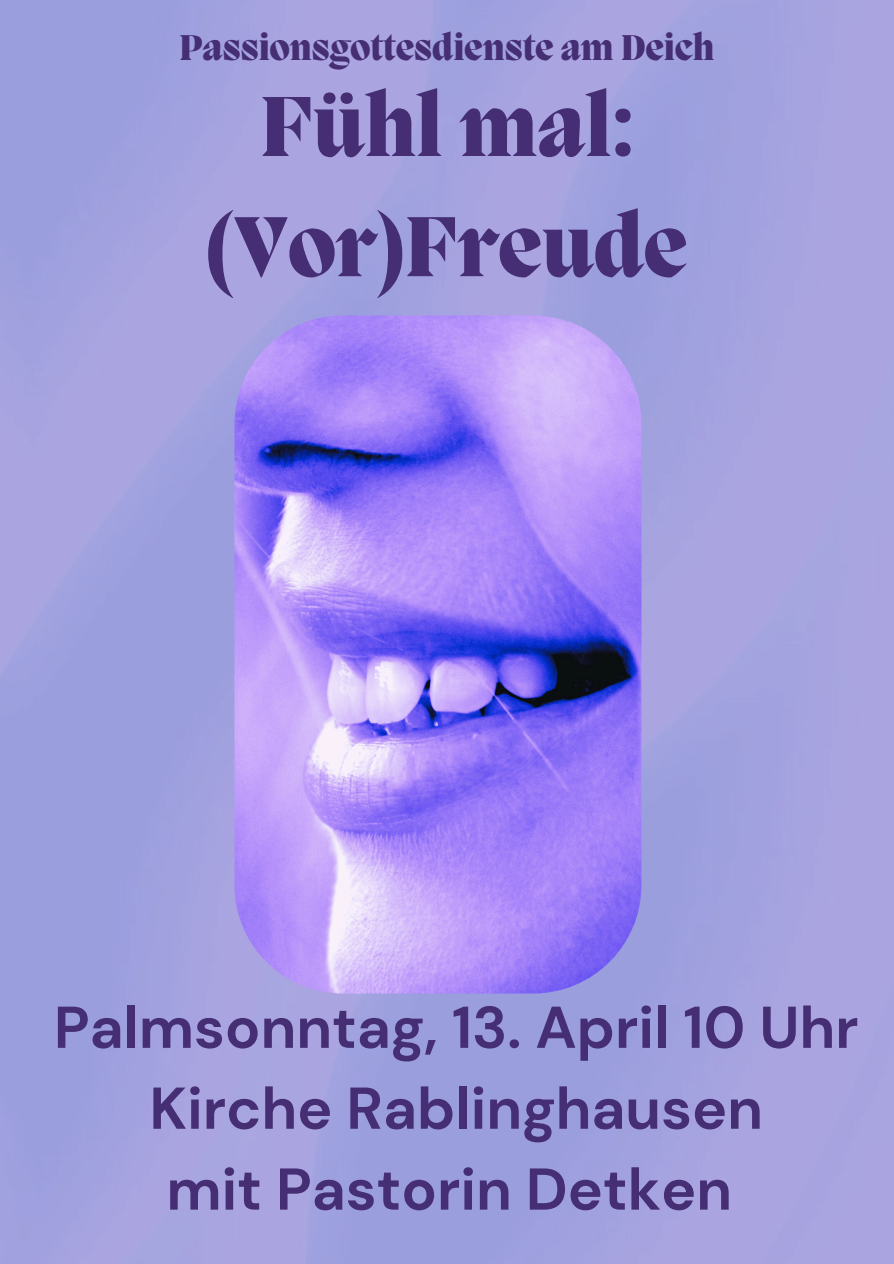
<style>
.page{position:relative;width:894px;height:1264px;background:#fff}
.page>*{position:absolute;margin:0;border:0;box-sizing:border-box;transform-origin:0 0}
.t1{font:800 87.45px/120.1px "Migra";color:#452e74;text-align:center}
.t2{font:700 58.8px/80.8px "DM Sans";color:#452e74;text-align:center}
.t3{font:800 36.75px "Migra";color:#452e74}
</style>
<div class="page">
<div style="left:0;top:0;width:893px;height:1263px;background:#a3a3df"></div>
<img style="left:234px;top:315px;width:407px;height:678px;border-radius:108px">
<p class="t3" style="left:179px;top:30px;width:536px">Passionsgottesdienste am Deich</p>
<h1 class="t1" style="left:206px;top:74px;width:482px">Fühl mal: (Vor)Freude</h1>
<p class="t2" style="left:54px;top:987px;width:805px">Palmsonntag, 13. April 10 Uhr<br>Kirche Rablinghausen<br>mit Pastorin Detken</p>
</div>
